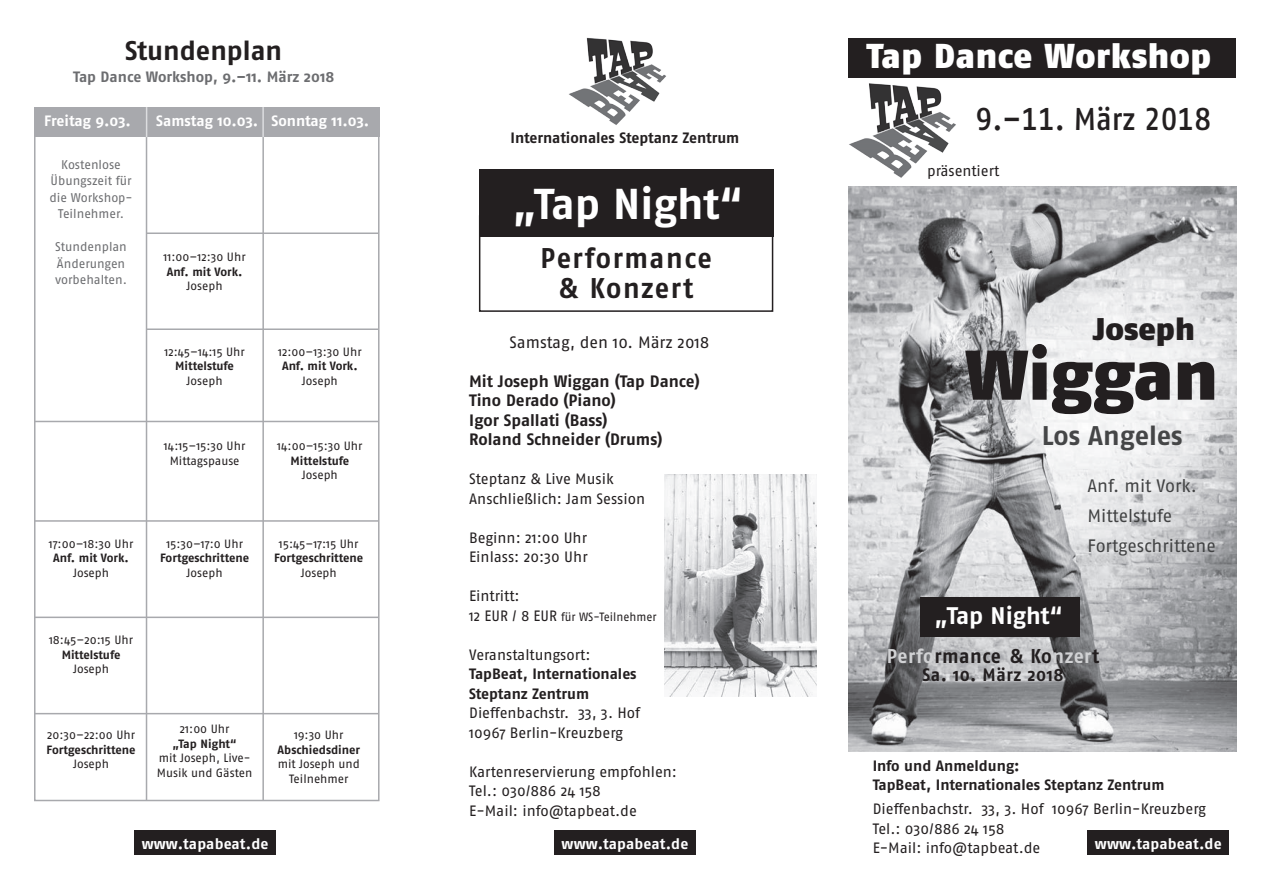
<style>
.page{position:relative;width:1263px;height:893px;background:#fff}
.page>*{position:absolute;margin:0;border:0;box-sizing:border-box;transform-origin:0 0}
.t1{font:900 70.2px "Fago No";letter-spacing:-.005em;color:#231f20}
.t2{font:700 43.2px "Fago No";letter-spacing:-.01em;color:#fff}
.t3{font:900 34.5px "Fago No";letter-spacing:.015em;color:#fff}
.t4{font:31.5px "Fago No Med Tf";color:#231f20;scale:.92 1}
.t5{font:900 31.35px "Fago No";color:#231f20}
.t6{font:700 28.5px "Fago No";letter-spacing:.055em;color:#231f20;scale:.95 1}
.Überschrift_1{font:700 27px "Fago No";color:#231f20}
.t7{font:700 27px "Fago No";color:#454647}
.t8{font:700 24px "Fago No";letter-spacing:-.01em;color:#fff}
.t9{font:700 19.95px "Fago No";letter-spacing:.025em;color:#231f20;scale:.95 1}
.t10{font:18px "Fago No";letter-spacing:-.005em;color:#414243}
.t11{font:700 18px "Fago No";letter-spacing:.03em;color:#231f20;scale:.95 1}
.t12{font:700 16.5px "Fago No";color:#231f20}
.t13{font:16.5px "Fago No";color:#231f20}
.t14{font:15px/19.5px "Fago No";letter-spacing:-.005em;color:#231f20}
.t15{font:700 15px/19.5px "Fago No";letter-spacing:-.005em;color:#231f20}
.t16{font:700 15px "Fago No";color:#fff}
.t17{font:700 15px "Fago No";color:#6c6d70}
.Stundenplan_reg{font:12.6px/16.5px "Fago No";letter-spacing:-.005em;color:#6c6d70;text-align:center}
.Stundenplan_reg-2{font:12px/14.4px "Fago No";color:#231f20}
.Stundenplan_fett{font:700 12px "Fago No";letter-spacing:-.005em;color:#231f20}
.Stundenplan_fett-2{font:12px/14.4px "Fago No";color:#231f20;text-align:center}
.Stundenplan_fett-3{font:12px "Fago No";color:#231f20;scale:.96 1}
.s1{font-weight:700}
.s2{font-size:15px}
.s3{color:#d1d2d4}
</style>
<div class="page">
<div style="left:479px;top:215px;width:294px;height:97px;border:2px solid #231f20"></div>
<div style="left:34px;top:132px;width:345px;height:669px;border:2px solid #a8a9ad"></div>
<div style="left:34px;top:107px;width:345px;height:30px;background:#a8a9ad"></div>
<img style="left:848px;top:186px;width:388px;height:565px">
<div style="left:554px;top:831px;width:142px;height:24px;background:#231f20"></div>
<img style="left:849px;top:83px;width:107px;height:95px">
<div style="left:848px;top:38px;width:387px;height:40px;background:#231f20"></div>
<div style="left:1087px;top:831px;width:142px;height:24px;background:#231f20"></div>
<div style="left:134px;top:831px;width:142px;height:24px;background:#231f20"></div>
<hr style="left:146px;top:124px;width:1px;height:676px;background:#a8a9ad">
<hr style="left:262px;top:125px;width:2px;height:676px;background:#a8a9ad">
<hr style="left:146px;top:107px;width:1px;height:30px;background:#dcdddf">
<hr style="left:262px;top:107px;width:2px;height:30px;background:#dcdddf">
<hr style="left:146px;top:232px;width:232px;height:2px;background:#a8a9ad">
<hr style="left:146px;top:328px;width:232px;height:2px;background:#a8a9ad">
<hr style="left:34px;top:421px;width:344px;height:1px;background:#a8a9ad">
<hr style="left:34px;top:520px;width:344px;height:2px;background:#a8a9ad">
<hr style="left:34px;top:617px;width:344px;height:1px;background:#a8a9ad">
<hr style="left:34px;top:713px;width:344px;height:1px;background:#a8a9ad">
<img style="left:569px;top:37px;width:97px;height:88px">
<div style="left:920px;top:597px;width:160px;height:40px;background:#231f20"></div>
<div style="left:479px;top:169px;width:294px;height:68px;background:#231f20"></div>
<img style="left:665px;top:475px;width:151px;height:222px">
<p class="Überschrift_1" style="left:125px;top:34px;width:158px">Stundenplan</p>
<p class="t17" style="left:73px;top:68px;width:263px">Tap Dance Workshop, 9.–11. März 2018</p>
<p class="t16" style="left:44px;top:112px;width:88px">Freitag 9.03.</p>
<p class="t16" style="left:156px;top:112px;width:104px">Samstag 10.03.</p>
<p class="t16" style="left:271px;top:112px;width:99px">Sonntag 11.03.</p>
<p class="Stundenplan_reg" style="left:50px;top:156px;width:85px">Kostenlose<br>Übungszeit für die Workshop-<br>Teilnehmer.</p>
<p class="Stundenplan_reg" style="left:55px;top:239px;width:73px;text-align:left">Stundenplan<br>Änderungen vorbehalten.</p>
<p class="Stundenplan_reg-2" style="left:164px;top:250px;width:84px">11:00–12:30 Uhr</p>
<p class="Stundenplan_fett" style="left:167px;top:265px;width:77px">Anf. mit Vork.</p>
<p class="Stundenplan_reg-2" style="left:187px;top:279px;width:38px">Joseph</p>
<p class="Stundenplan_reg-2" style="left:164px;top:344px;width:82px">12:45–14:15 Uhr</p>
<p class="Stundenplan_fett" style="left:175px;top:359px;width:60px">Mittelstufe</p>
<p class="Stundenplan_reg-2" style="left:187px;top:373px;width:38px">Joseph</p>
<p class="Stundenplan_reg-2" style="left:164px;top:439px;width:83px">14:15–15:30 Uhr</p>
<p class="Stundenplan_fett-2" style="left:170px;top:453px;width:71px">Mittagspause</p>
<p class="Stundenplan_reg-2" style="left:49px;top:536px;width:86px">17:00–18:30 Uhr</p>
<p class="Stundenplan_fett" style="left:53px;top:551px;width:77px">Anf. mit Vork.</p>
<p class="Stundenplan_reg-2" style="left:73px;top:565px;width:38px">Joseph</p>
<p class="Stundenplan_reg-2" style="left:49px;top:633px;width:85px">18:45–20:15 Uhr</p>
<p class="Stundenplan_fett" style="left:62px;top:647px;width:60px">Mittelstufe</p>
<p class="Stundenplan_reg-2" style="left:73px;top:661px;width:38px">Joseph</p>
<p class="Stundenplan_reg-2" style="left:47px;top:728px;width:89px">20:30–22:00 Uhr</p>
<p class="Stundenplan_fett" style="left:47px;top:742px;width:91px">Fortgeschrittene</p>
<p class="Stundenplan_reg-2" style="left:73px;top:757px;width:38px">Joseph</p>
<p class="Stundenplan_reg-2" style="left:166px;top:536px;width:78px">15:30–17:0 Uhr</p>
<p class="Stundenplan_fett" style="left:160px;top:551px;width:91px">Fortgeschrittene</p>
<p class="Stundenplan_reg-2" style="left:187px;top:565px;width:38px">Joseph</p>
<p class="Stundenplan_reg-2" style="left:180px;top:722px;width:51px">21:00 Uhr</p>
<p class="Stundenplan_fett" style="left:173px;top:736px;width:66px">„Tap Night“</p>
<p class="Stundenplan_reg-2" style="left:157px;top:751px;width:97px">mit Joseph, Live-<br>Musik und Gästen</p>
<p class="Stundenplan_reg-2" style="left:278px;top:344px;width:85px">12:00–13:30 Uhr</p>
<p class="Stundenplan_fett" style="left:282px;top:359px;width:77px">Anf. mit Vork.</p>
<p class="Stundenplan_reg-2" style="left:302px;top:373px;width:38px">Joseph</p>
<p class="Stundenplan_reg-2" style="left:277px;top:439px;width:87px">14:00–15:30 Uhr</p>
<p class="Stundenplan_fett" style="left:291px;top:453px;width:60px">Mittelstufe</p>
<p class="Stundenplan_reg-2" style="left:302px;top:467px;width:38px">Joseph</p>
<p class="Stundenplan_reg-2" style="left:279px;top:536px;width:81px">15:45–17:15 Uhr</p>
<p class="Stundenplan_fett" style="left:274px;top:551px;width:91px">Fortgeschrittene</p>
<p class="Stundenplan_reg-2" style="left:301px;top:565px;width:38px">Joseph</p>
<p class="Stundenplan_reg-2" style="left:294px;top:728px;width:51px">19:30 Uhr</p>
<p class="Stundenplan_fett-2" style="left:278px;top:742px;width:84px"><span class="s1">Abschiedsdiner </span>mit Joseph und<br>Teilnehmer</p>
<p class="t16" style="left:142px;top:834px;width:128px">www.tapabeat.de</p>
<p class="t15" style="left:511px;top:128px;width:230px">Internationales Steptanz Zentrum</p>
<p class="t2" style="left:512px;top:179px;width:232px">„Tap Night“</p>
<p class="t6" style="left:540px;top:242px;width:182px">Performance</p>
<p class="t6" style="left:559px;top:272px;width:143px">&amp; Konzert</p>
<p class="t13" style="left:509px;top:332px;width:202px">Samstag, den 10. März 2018</p>
<p class="t12" style="left:469px;top:371px;width:232px">Mit Joseph Wiggan (Tap Dance)</p>
<p class="t12" style="left:469px;top:391px;width:148px">Tino Derado (Piano)</p>
<p class="t12" style="left:469px;top:410px;width:140px">Igor Spallati (Bass)</p>
<p class="t12" style="left:469px;top:430px;width:195px">Roland Schneider (Drums)</p>
<p class="t14" style="left:469px;top:469px;width:177px">Steptanz &amp; Live Musik<br>Anschließlich: Jam Session</p>
<p class="t14" style="left:469px;top:527px;width:119px">Beginn: 21:00 Uhr</p>
<p class="t14" style="left:469px;top:547px;width:120px">Einlass: 20:30 Uhr</p>
<p class="t14" style="left:469px;top:586px;width:52px">Eintritt:</p>
<p class="Stundenplan_fett-3" style="left:469px;top:610px;width:197px"><span class="s2">12 EUR / 8 EUR</span> für WS-Teilnehmer</p>
<p class="t14" style="left:469px;top:644px;width:123px">Veranstaltungsort:</p>
<p class="t15" style="left:469px;top:664px;width:169px">TapBeat, Internationales</p>
<p class="t15" style="left:469px;top:683px;width:121px">Steptanz Zentrum</p>
<p class="t14" style="left:469px;top:703px;width:172px">Dieffenbachstr. 33, 3. Hof</p>
<p class="t14" style="left:469px;top:722px;width:155px">10967 Berlin-Kreuzberg</p>
<p class="t14" style="left:469px;top:761px;width:209px">Kartenreservierung empfohlen:</p>
<p class="t14" style="left:469px;top:781px;width:133px">Tel.: 030/886 24 158</p>
<p class="t14" style="left:469px;top:800px;width:169px">E-Mail: info@tapbeat.de</p>
<p class="t3" style="left:866px;top:35px;width:347px">Tap Dance Workshop</p>
<p class="t4" style="left:975px;top:101px;width:258px">9.–11. März 2018</p>
<p class="t14" style="left:927px;top:161px;width:74px">präsentiert</p>
<p class="t5" style="left:1093px;top:310px;width:104px">Joseph</p>
<p class="t1" style="left:964px;top:333px;width:255px">Wiggan</p>
<p class="t7" style="left:1042px;top:420px;width:143px">Los Angeles</p>
<p class="t10" style="left:1087px;top:476px;width:111px">Anf. mit Vork.</p>
<p class="t10" style="left:1087px;top:506px;width:86px">Mittelstufe</p>
<p class="t10" style="left:1087px;top:536px;width:130px">Fortgeschrittene</p>
<p class="t8" style="left:934px;top:602px;width:130px">„Tap Night“</p>
<p class="t9" style="left:887px;top:645px;width:225px"><span class="s3">Perfo</span>rmance &amp; Ko<span class="s3">nzer</span>t</p>
<p class="t11" style="left:922px;top:665px;width:150px">Sa. 10. März 2018</p>
<p class="t15" style="left:873px;top:756px;width:293px">Info und Anmeldung:<br>TapBeat, Internationales Steptanz Zentrum</p>
<p class="t14" style="left:873px;top:799px;width:335px">Dieffenbachstr. 33, 3. Hof 10967 Berlin-Kreuzberg</p>
<p class="t14" style="left:873px;top:818px;width:133px">Tel.: 030/886 24 158</p>
<p class="t16" style="left:561px;top:834px;width:128px">www.tapabeat.de</p>
<p class="t14" style="left:873px;top:838px;width:169px">E-Mail: info@tapbeat.de</p>
<p class="t16" style="left:1095px;top:834px;width:128px">www.tapabeat.de</p>
</div>
